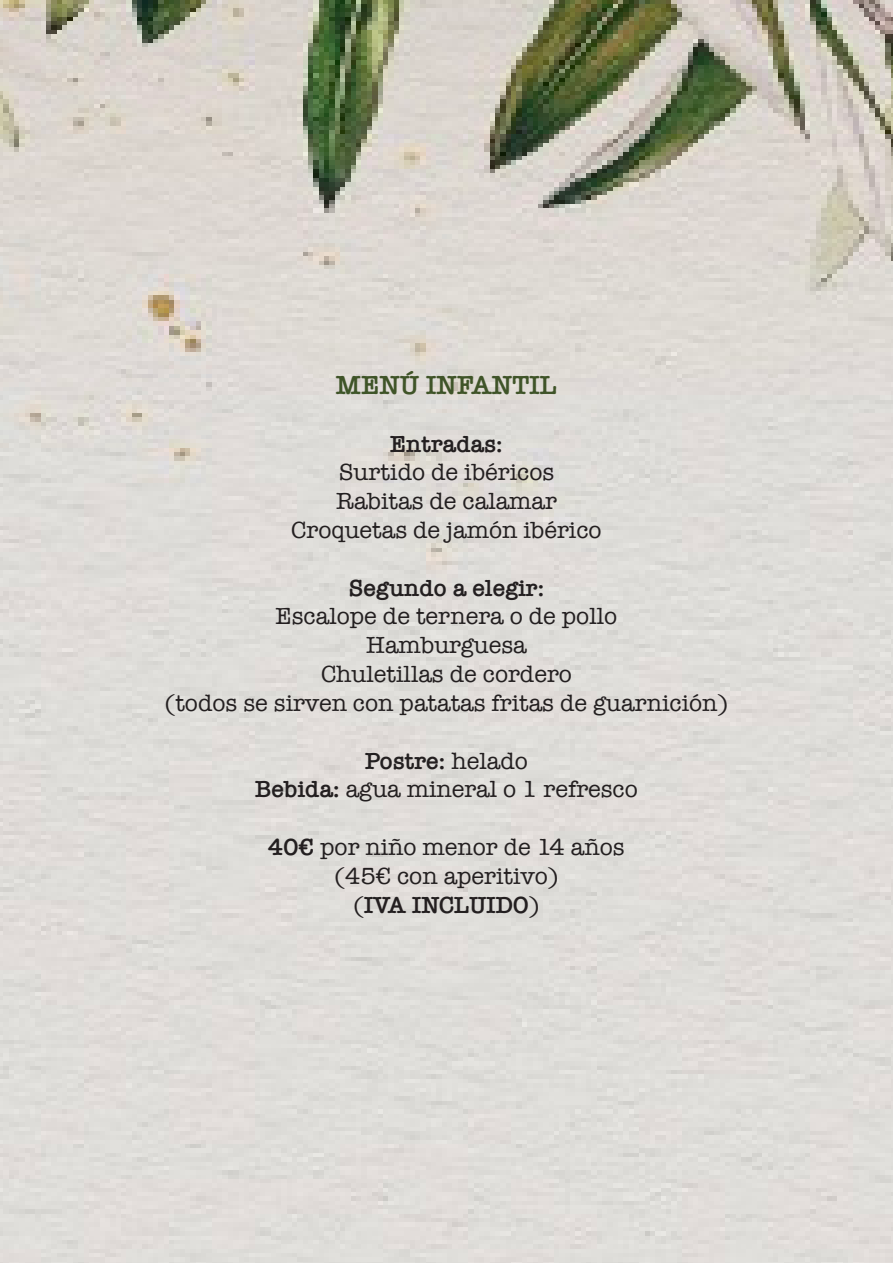
<style>
.page{position:relative;width:893px;height:1263px;background:#fff}
.page>*{position:absolute;margin:0;border:0;box-sizing:border-box;transform-origin:0 0}
.t1{font:600 27px "American Typewriter";color:#3f5428}
.t2{font:24px "American Typewriter";color:#231f20}
.t3{font:600 24px "American Typewriter";color:#231f20}
.s1{font-weight:400}
.s2{font-weight:600}
</style>
<div class="page">
<img style="left:0;top:0;width:893px;height:1263px">
<p class="t1" style="left:336px;top:364px;width:223px">MENÚ INFANTIL</p>
<p class="t3" style="left:390px;top:425px;width:114px">Entradas:</p>
<p class="t2" style="left:339px;top:454px;width:217px">Surtido de ibéricos</p>
<p class="t2" style="left:336px;top:483px;width:222px">Rabitas de calamar</p>
<p class="t2" style="left:291px;top:512px;width:312px">Croquetas de jamón ibérico</p>
<p class="t3" style="left:349px;top:569px;width:197px">Segundo a elegir:</p>
<p class="t2" style="left:276px;top:598px;width:343px">Escalope de ternera o de pollo</p>
<p class="t2" style="left:366px;top:627px;width:162px">Hamburguesa</p>
<p class="t2" style="left:321px;top:656px;width:252px">Chuletillas de cordero</p>
<p class="t2" style="left:164px;top:684px;width:566px">(todos se sirven con patatas fritas de guarnición)</p>
<p class="t3" style="left:365px;top:742px;width:164px">Postre: <span class="s1">helado</span></p>
<p class="t2" style="left:255px;top:771px;width:384px"><span class="s2">Bebida:</span> agua mineral o 1 refresco</p>
<p class="t2" style="left:268px;top:828px;width:358px"><span class="s2">40€</span> por niño menor de 14 años</p>
<p class="t2" style="left:334px;top:857px;width:226px">(45€ con aperitivo)</p>
<p class="t3" style="left:353px;top:886px;width:188px"><span class="s1">(</span>IVA INCLUIDO<span class="s1">)</span></p>
</div>
